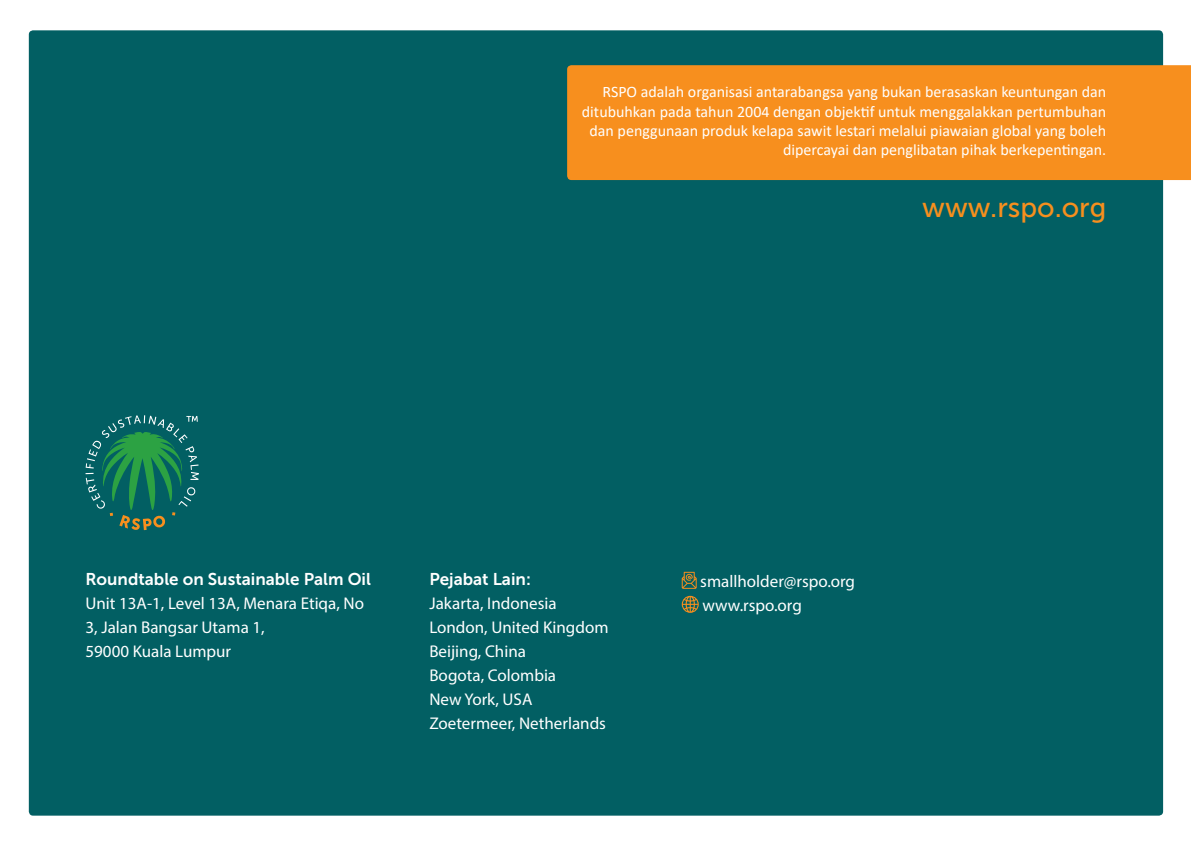
<style>
.page{position:relative;width:1191px;height:842px;background:#fff}
.page>*{position:absolute;margin:0;border:0;box-sizing:border-box;transform-origin:0 0}
.t1{font:28px "Museo Sans 500";color:#f78f1e}
.t2{font:17px/24px "Myriad Pro";color:#fff}
.t3{font:17px "Museo Sans 700";color:#fff}
.t4{font:16px/19.2px "Calibri";color:#fff;text-align:right}
</style>
<div class="page">
<div style="left:29px;top:30px;width:1134px;height:786px;background:#025f63;border-radius:4px"></div>
<div style="left:567px;top:65px;width:624px;height:115px;background:#f78f1e"></div>
<svg style="left:86px;top:415px;width:113px;height:115px"></svg>
<svg style="left:681px;top:572px;width:15px;height:17px"></svg>
<svg style="left:681px;top:596px;width:18px;height:17px"></svg>
<p class="t4" style="left:582px;top:82px;width:526px">RSPO adalah organisasi antarabangsa yang bukan berasaskan keuntungan dan ditubuhkan pada tahun 2004 dengan objektif untuk menggalakkan pertumbuhan dan penggunaan produk kelapa sawit lestari melalui piawaian global yang boleh dipercayai dan penglibatan pihak berkepentingan.</p>
<h1 class="t1" style="left:922px;top:192px;width:186px">www.rspo.org</h1>
<p class="t3" style="left:86px;top:569px;width:287px">Roundtable on Sustainable Palm Oil</p>
<p class="t2" style="left:86px;top:591px;width:280px">Unit 13A-1, Level 13A, Menara Etiqa, No<br>3, Jalan Bangsar Utama 1,<br>59000 Kuala Lumpur</p>
<p class="t3" style="left:429px;top:569px;width:103px">Pejabat Lain:</p>
<p class="t2" style="left:429px;top:591px;width:181px">Jakarta, Indonesia<br>London, United Kingdom<br>Beijing, China<br>Bogota, Colombia<br>New York, USA<br>Zoetermeer, Netherlands</p>
<p class="t2" style="left:700px;top:569px;width:156px">smallholder@rspo.org www.rspo.org</p>
</div>
